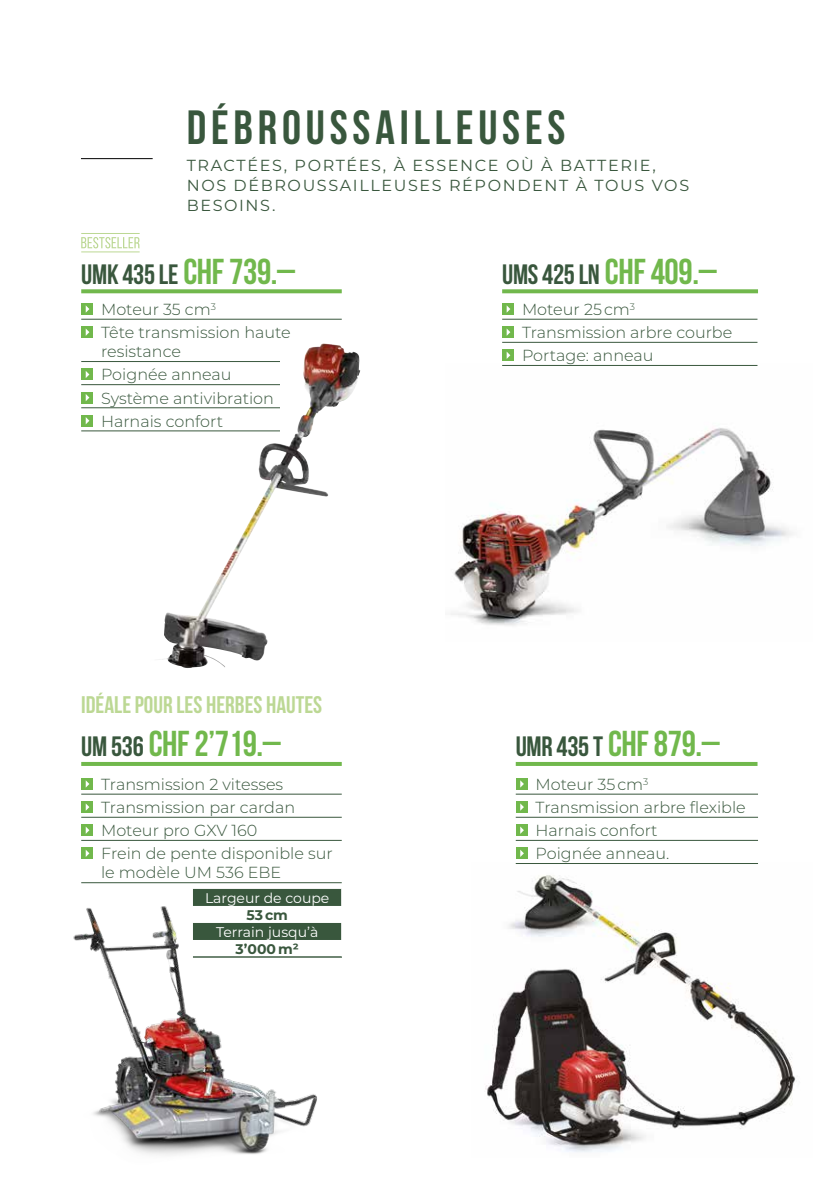
<style>
.page{position:relative;width:840px;height:1191px;background:#fff}
.page>*{position:absolute;margin:0;border:0;box-sizing:border-box;transform-origin:0 0}
.t1{font:700 48px "Bebas Neue";letter-spacing:.1em;color:#39573d}
.t2{font:700 36px "Bebas Neue";letter-spacing:-.01em;color:#71b84c}
.t3{font:700 28px "Bebas Neue";letter-spacing:-.01em;color:#39573d}
.t4{font:700 24px "Bebas Neue";color:#bcd894}
.t5{font:300 16px/23.2px "Montserrat";color:#39573d}
.t6{font:16px/20px "Montserrat";letter-spacing:.1em;color:#39573d}
.t7{font:14px "Montserrat";color:#fff}
.t8{font:700 14px "Montserrat";color:#39573d}
.s1{font-size:36px;color:#71b84c}
.s2{font-size:28px;color:#39573d}
</style>
<div class="page">
<img style="left:451px;top:364px;width:342px;height:262px">
<img style="left:485px;top:863px;width:311px;height:289px">
<img style="left:73px;top:906px;width:269px;height:249px">
<svg style="left:81px;top:289px;width:260px;height:4px"></svg>
<hr style="left:81px;top:794px;width:260px;height:1px;background:#39573d">
<hr style="left:81px;top:817px;width:260px;height:1px;background:#39573d">
<hr style="left:81px;top:840px;width:260px;height:1px;background:#39573d">
<hr style="left:81px;top:882px;width:260px;height:1px;background:#39573d">
<div style="left:81px;top:778px;width:12px;height:12px;background:#71b84c"></div>
<svg style="left:86px;top:780px;width:3px;height:7px"></svg>
<div style="left:81px;top:801px;width:12px;height:12px;background:#71b84c"></div>
<svg style="left:86px;top:804px;width:3px;height:6px"></svg>
<div style="left:81px;top:824px;width:12px;height:12px;background:#71b84c"></div>
<svg style="left:86px;top:827px;width:3px;height:7px"></svg>
<div style="left:81px;top:847px;width:12px;height:12px;background:#71b84c"></div>
<svg style="left:86px;top:850px;width:3px;height:7px"></svg>
<hr style="left:81px;top:762px;width:260px;height:4px;background:#71b84c">
<hr style="left:81px;top:319px;width:260px;height:1px;background:#39573d">
<hr style="left:81px;top:361px;width:260px;height:1px;background:#39573d">
<hr style="left:81px;top:384px;width:260px;height:1px;background:#39573d">
<hr style="left:81px;top:407px;width:260px;height:1px;background:#39573d">
<hr style="left:81px;top:430px;width:260px;height:1px;background:#39573d">
<div style="left:81px;top:303px;width:12px;height:12px;background:#71b84c"></div>
<svg style="left:86px;top:305px;width:3px;height:8px"></svg>
<div style="left:81px;top:326px;width:12px;height:12px;background:#71b84c"></div>
<svg style="left:86px;top:329px;width:3px;height:7px"></svg>
<div style="left:81px;top:368px;width:12px;height:12px;background:#71b84c"></div>
<svg style="left:86px;top:371px;width:3px;height:7px"></svg>
<div style="left:81px;top:392px;width:12px;height:11px;background:#71b84c"></div>
<svg style="left:86px;top:394px;width:3px;height:7px"></svg>
<div style="left:81px;top:415px;width:12px;height:11px;background:#71b84c"></div>
<svg style="left:86px;top:417px;width:3px;height:7px"></svg>
<svg style="left:502px;top:289px;width:255px;height:4px"></svg>
<hr style="left:502px;top:319px;width:255px;height:1px;background:#39573d">
<hr style="left:502px;top:342px;width:255px;height:1px;background:#39573d">
<hr style="left:502px;top:365px;width:255px;height:1px;background:#39573d">
<div style="left:502px;top:303px;width:11px;height:12px;background:#71b84c"></div>
<svg style="left:506px;top:305px;width:4px;height:8px"></svg>
<div style="left:502px;top:326px;width:11px;height:12px;background:#71b84c"></div>
<svg style="left:506px;top:328px;width:4px;height:8px"></svg>
<div style="left:502px;top:349px;width:11px;height:12px;background:#71b84c"></div>
<svg style="left:506px;top:351px;width:4px;height:8px"></svg>
<hr style="left:515px;top:762px;width:242px;height:4px;background:#71b84c">
<hr style="left:515px;top:794px;width:242px;height:1px;background:#39573d">
<hr style="left:515px;top:817px;width:242px;height:1px;background:#39573d">
<hr style="left:515px;top:840px;width:242px;height:1px;background:#39573d">
<hr style="left:515px;top:863px;width:242px;height:1px;background:#39573d">
<div style="left:515px;top:778px;width:12px;height:12px;background:#71b84c"></div>
<svg style="left:520px;top:780px;width:3px;height:7px"></svg>
<div style="left:515px;top:801px;width:12px;height:12px;background:#71b84c"></div>
<svg style="left:520px;top:803px;width:3px;height:7px"></svg>
<div style="left:515px;top:824px;width:12px;height:12px;background:#71b84c"></div>
<svg style="left:520px;top:826px;width:3px;height:8px"></svg>
<div style="left:515px;top:847px;width:12px;height:12px;background:#71b84c"></div>
<svg style="left:520px;top:850px;width:3px;height:7px"></svg>
<hr style="left:81px;top:158px;width:72px;height:1px;background:#000">
<div style="left:193px;top:889px;width:122px;height:82px;background:#fff"></div>
<hr style="left:193px;top:956px;width:149px;height:1px;background:#39573d">
<svg style="left:193px;top:889px;width:149px;height:67px"></svg>
<svg style="left:81px;top:237px;width:59px;height:11px"></svg>
<hr style="left:81px;top:251px;width:59px;height:1px;background:#bcd894">
<hr style="left:81px;top:233px;width:59px;height:1px;background:#bcd894">
<img style="left:324px;top:343px;width:27px;height:88px">
<img style="left:150px;top:343px;width:174px;height:325px">
<h1 class="t1" style="left:187px;top:101px;width:380px">DÉBROUSSAILLEUSES</h1>
<p class="t6" style="left:187px;top:155px;width:503px">TRACTÉES, PORTÉES, À ESSENCE OÙ À BATTERIE,<br>NOS DÉBROUSSAILLEUSES RÉPONDENT À TOUS VOS<br>BESOINS.</p>
<h3 class="t3" style="left:81px;top:259px;width:215px">UMK 435 LE <span class="s1">CHF 739.–</span></h3>
<p class="t5" style="left:101px;top:297px;width:191px">Moteur 35 cm<sup>3<br></sup>Tête transmission haute</p>
<p class="t5" style="left:101px;top:339px;width:174px">resistance<br>Poignée anneau<br>Système antivibration<br>Harnais confort</p>
<h3 class="t4" style="left:81px;top:691px;width:242px">IDÉALE POUR LES HERBES HAUTES</h3>
<h2 class="t2" style="left:81px;top:724px;width:201px"><span class="s2">UM 536</span> CHF 2’719.–</h2>
<p class="t5" style="left:101px;top:772px;width:233px">Transmission 2 vitesses<br>Transmission par cardan<br>Moteur pro GXV 160<br>Frein de pente disponible sur</p>
<p class="t5" style="left:101px;top:860px;width:182px">le modèle UM 536 EBE</p>
<p class="t7" style="left:205px;top:888px;width:126px">Largeur de coupe</p>
<p class="t8" style="left:246px;top:905px;width:43px">53 cm</p>
<p class="t7" style="left:216px;top:922px;width:103px">Terrain jusqu’à</p>
<p class="t8" style="left:235px;top:939px;width:65px">3’000 m²</p>
<h3 class="t3" style="left:502px;top:259px;width:216px">UMS 425 LN <span class="s1">CHF 409.–</span></h3>
<p class="t5" style="left:521px;top:297px;width:212px">Moteur 25 cm<sup>3<br></sup>Transmission arbre courbe<br>Portage: anneau</p>
<h2 class="t2" style="left:515px;top:724px;width:205px"><span class="s2">UMR 435 T</span> CHF 879.–</h2>
<p class="t5" style="left:535px;top:772px;width:211px">Moteur 35 cm<sup>3<br></sup>Transmission arbre flexible<br>Harnais confort<br>Poignée anneau.</p>
</div>
